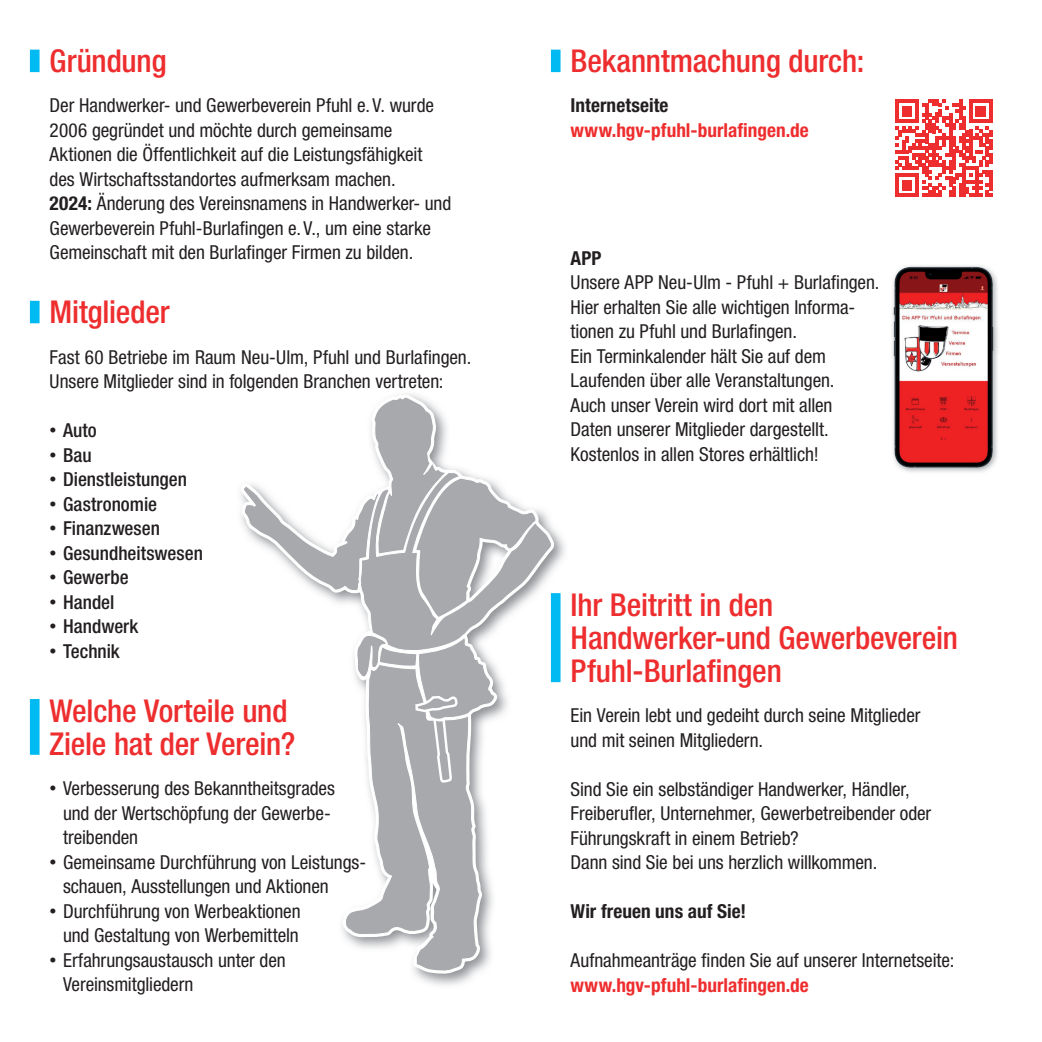
<style>
.page{position:relative;width:1042px;height:1042px;background:#fff}
.page>*{position:absolute;margin:0;border:0;box-sizing:border-box;transform-origin:0 0}
.t1{font:500 condensed 31.5px/33.2px "Helvetica Neue LT Pro";letter-spacing:-.005em;color:#ee2d2e}
.t2{font:condensed 19.25px/24.5px "Helvetica Neue LT Pro";letter-spacing:-.005em;color:#231f20}
.t3{font:500 condensed 19.25px "Helvetica Neue LT Pro";color:#231f20}
.t4{font:700 condensed 19.25px "Helvetica Neue LT Pro";letter-spacing:.005em;color:#ee2d2e}
.t5{font:700 condensed 19.25px "Helvetica Neue LT Pro";letter-spacing:.005em;color:#231f20}
.s1{font-weight:700}
.s2{font-size:14px}
.s3{font-weight:500;font-size:14px}
</style>
<div class="page">
<svg style="left:242px;top:396px;width:311px;height:577px"></svg>
<div style="left:30px;top:50px;width:10px;height:22px;background:#00baf1"></div>
<div style="left:30px;top:301px;width:10px;height:22px;background:#00baf1"></div>
<div style="left:30px;top:699px;width:10px;height:56px;background:#00baf1"></div>
<div style="left:551px;top:50px;width:9px;height:22px;background:#00baf1"></div>
<div style="left:551px;top:593px;width:9px;height:89px;background:#00baf1"></div>
<img style="left:902px;top:265px;width:96px;height:207px">
<img style="left:892px;top:266px;width:103px;height:203px">
<svg style="left:895px;top:99px;width:97px;height:98px"></svg>
<h1 class="t1" style="left:50px;top:44px;width:118px">Gründung</h1>
<p class="t2" style="left:50px;top:93px;width:403px">Der Handwerker- und Gewerbeverein Pfuhl e. V. wurde 2006 gegründet und möchte durch gemeinsame Aktionen die Öffentlichkeit auf die Leistungsfähigkeit des Wirtschaftsstandortes aufmerksam machen.<br><span class="s1">2024:</span> Änderung des Vereinsnamens in Handwerker- und Gewerbeverein Pfuhl-Burlafingen e. V., um eine starke Gemeinschaft mit den Burlafinger Firmen zu bilden.</p>
<h1 class="t1" style="left:50px;top:295px;width:122px">Mitglieder</h1>
<p class="t2" style="left:50px;top:344px;width:423px">Fast 60 Betriebe im Raum Neu-Ulm, Pfuhl und Burlafingen.<br>Unsere Mitglieder sind in folgenden Branchen vertreten:</p>
<p class="t3" style="left:50px;top:419px;width:49px"><span class="s2">•</span> Auto</p>
<p class="t3" style="left:50px;top:443px;width:44px"><span class="s2">•</span> Bau</p>
<p class="t3" style="left:50px;top:468px;width:139px"><span class="s2">•</span> Dienstleistungen</p>
<p class="t3" style="left:50px;top:492px;width:109px"><span class="s2">•</span> Gastronomie</p>
<p class="t3" style="left:50px;top:517px;width:112px"><span class="s2">•</span> Finanzwesen</p>
<p class="t3" style="left:50px;top:541px;width:155px"><span class="s2">•</span> Gesundheitswesen</p>
<p class="t3" style="left:50px;top:566px;width:80px"><span class="s2">•</span> Gewerbe</p>
<p class="t3" style="left:50px;top:590px;width:66px"><span class="s2">•</span> Handel</p>
<p class="t3" style="left:50px;top:615px;width:90px"><span class="s2">•</span> Handwerk</p>
<p class="t3" style="left:50px;top:639px;width:72px"><span class="s2">•</span> Technik</p>
<h1 class="t1" style="left:50px;top:693px;width:247px">Welche Vorteile und<br>Ziele hat der Verein?</h1>
<p class="t2" style="left:63px;top:776px;width:273px;text-indent:-13px"><span class="s3">•</span> Verbesserung des Bekanntheitsgrades und der Wertschöpfung der Gewerbe - treibenden</p>
<p class="t2" style="left:63px;top:849px;width:304px;text-indent:-13px"><span class="s3">•</span> Gemeinsame Durchführung von Leistungs&shy;schauen, Ausstellungen und Aktionen</p>
<p class="t2" style="left:50px;top:898px;width:252px;text-align:right"><span class="s3">•</span> Durchführung von Werbeaktionen und Gestaltung von Werbemitteln</p>
<p class="t2" style="left:63px;top:947px;width:224px;text-indent:-13px"><span class="s3">•</span> Erfahrungsaustausch unter den<br>Vereinsmitgliedern</p>
<h1 class="t1" style="left:570px;top:44px;width:295px">Bekanntmachung durch:</h1>
<p class="t5" style="left:570px;top:94px;width:99px">Internetseite</p>
<p class="t4" style="left:570px;top:118px;width:240px">www.hgv-pfuhl-burlafingen.de</p>
<p class="t5" style="left:570px;top:246px;width:33px">APP</p>
<p class="t2" style="left:570px;top:270px;width:310px">Unsere APP Neu-Ulm - Pfuhl + Burlafingen.<br>Hier erhalten Sie alle wichtigen Informa&shy;tionen zu Pfuhl und Burlafingen.<br>Ein Terminkalender hält Sie auf dem Laufenden über alle Veranstaltungen.<br>Auch unser Verein wird dort mit allen<br>Daten unserer Mitglieder dargestellt.<br>Kostenlos in allen Stores erhältlich!</p>
<h1 class="t1" style="left:570px;top:587px;width:389px">Ihr Beitritt in den<br>Handwerker-und Gewerbeverein<br>Pfuhl-Burlafingen</h1>
<p class="t2" style="left:570px;top:703px;width:351px">Ein Verein lebt und gedeiht durch seine Mitglieder und mit seinen Mitgliedern.</p>
<p class="t2" style="left:570px;top:777px;width:362px">Sind Sie ein selbständiger Handwerker, Händler, Frei berufler, Unternehmer, Gewerbetreibender oder Führungskraft in einem Betrieb?<br>Dann sind Sie bei uns herzlich willkommen.</p>
<p class="t5" style="left:570px;top:900px;width:177px">Wir freuen uns auf Sie!</p>
<p class="t2" style="left:570px;top:948px;width:385px">Aufnahmeanträge finden Sie auf unserer Internetseite:</p>
<p class="t4" style="left:570px;top:973px;width:240px">www.hgv-pfuhl-burlafingen.de</p>
</div>
